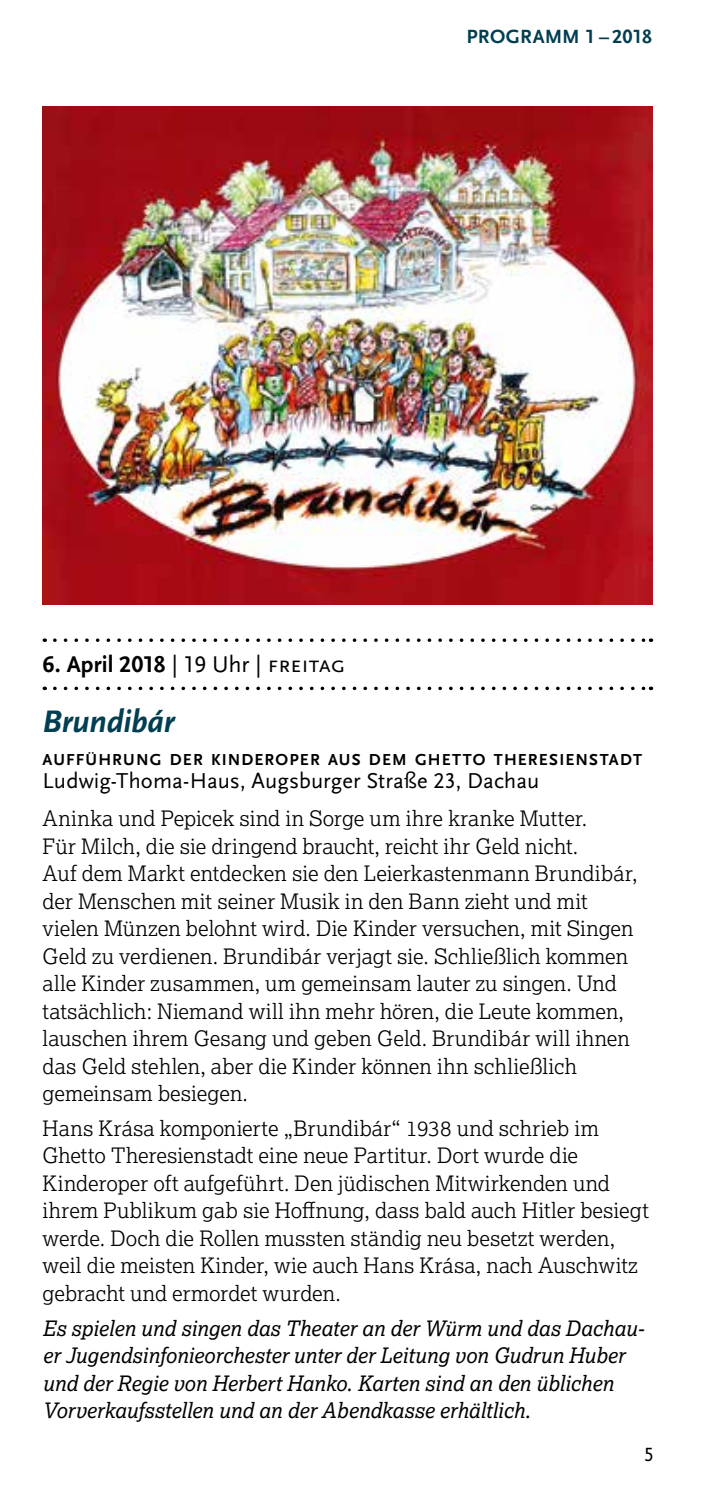
<style>
.page{position:relative;width:709px;height:1489px;background:#fff}
.page>*{position:absolute;margin:0;border:0;box-sizing:border-box;transform-origin:0 0}
.t1{font:32.5px "Scala Sans Bold LF Italic";letter-spacing:-.015em;color:#003e51}
.t2{font:23.75px "Scala Sans Bold LF";color:#000}
.t3{font:22.5px "Scala Sans Regular LF";letter-spacing:.005em;color:#000}
.t4{font:300 21.25px/27.5px "Lexia";letter-spacing:.005em;color:#000}
.t5{font:italic 21.25px/27.5px "Lexia";letter-spacing:-.005em;color:#000}
.t6{font:20px "Scala Sans Bold LF";letter-spacing:.01em;color:#003e51}
.t7{font:20px "Scala Sans Regular LF";color:#000}
.t8{font:16.75px "Scala Sans Bold LF";letter-spacing:.07em;color:#000}
.s1{font-family:"Scala Sans Regular LF"}
.s2{font-family:"Scala Sans Regular LFSC"}
</style>
<div class="page">
<svg style="left:55px;top:638px;width:596px;height:4px"></svg>
<svg style="left:55px;top:686px;width:596px;height:4px"></svg>
<img style="left:43px;top:106px;width:609px;height:498px">
<p class="t6" style="left:466px;top:26px;width:187px">PROGRAMM 1 – 2018</p>
<p class="t2" style="left:43px;top:652px;width:305px">6. April 2018 <span class="s1">| 19 Uhr |</span> <span class="s2">freitag</span></p>
<h1 class="t1" style="left:43px;top:704px;width:134px">Brundibár</h1>
<p class="t8" style="left:43px;top:751px;width:601px">AUFFÜHRUNG DER KINDEROPER AUS DEM GHETTO THERESIENSTADT</p>
<p class="t3" style="left:43px;top:768px;width:498px">Ludwig-Thoma-Haus, Augsburger Straße 23, Dachau</p>
<p class="t4" style="left:43px;top:804px;width:596px">Aninka und Pepicek sind in Sorge um ihre kranke Mutter.<br>Für Milch, die sie dringend braucht, reicht ihr Geld nicht.<br>Auf dem Markt entdecken sie den Leierkastenmann Brundibár, der Menschen mit seiner Musik in den Bann zieht und mit vielen Münzen belohnt wird. Die Kinder versuchen, mit Singen Geld zu verdienen. Brundibár verjagt sie. Schließlich kommen alle Kinder zusammen, um gemeinsam lauter zu singen. Und tatsächlich: Niemand will ihn mehr hören, die Leute kommen, lauschen ihrem Gesang und geben Geld. Brundibár will ihnen das Geld stehlen, aber die Kinder können ihn schließlich gemeinsam besiegen.</p>
<p class="t4" style="left:43px;top:1113px;width:608px">Hans Krása komponierte „Brundibár“ 1938 und schrieb im Ghetto Theresienstadt eine neue Partitur. Dort wurde die Kinderoper oft aufgeführt. Den jüdischen Mitwirkenden und ihrem Publikum gab sie Hoffnung, dass bald auch Hitler besiegt werde. Doch die Rollen mussten ständig neu besetzt werden, weil die meisten Kinder, wie auch Hans Krása, nach Auschwitz gebracht und ermordet wurden.</p>
<p class="t5" style="left:43px;top:1313px;width:603px">Es spielen und singen das Theater an der Würm und das Dachau&shy;er Jugendsinfonieorchester unter der Leitung von Gudrun Huber und der Regie von Herbert Hanko. Karten sind an den üblichen Vorverkaufsstellen und an der Abendkasse erhältlich.</p>
<p class="t7" style="left:644px;top:1442px;width:11px">5</p>
</div>
